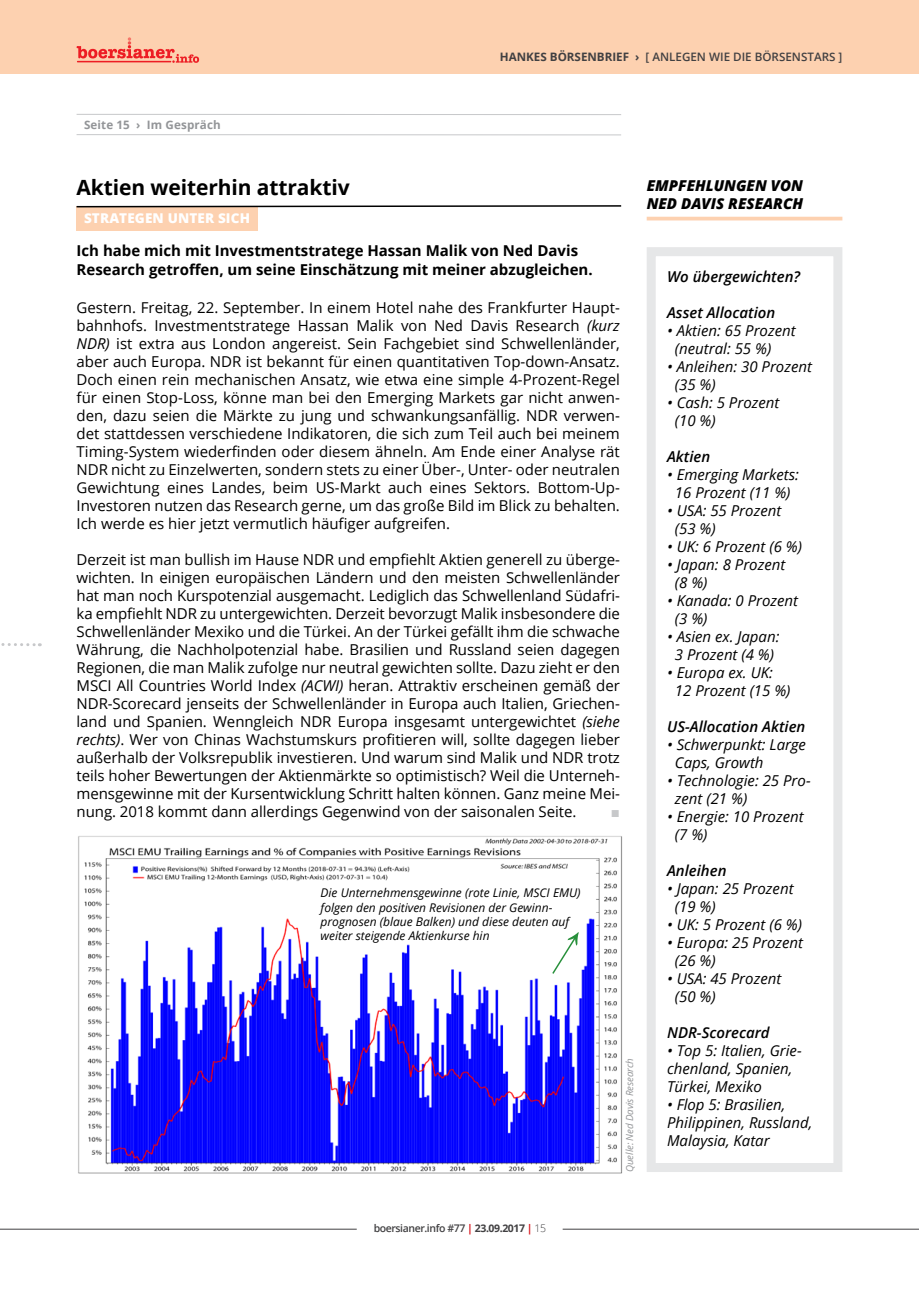
<style>
.page{position:relative;width:919px;height:1289px;background:#fff}
.page>*{position:absolute;margin:0;border:0;box-sizing:border-box;transform-origin:0 0}
.t1{font:700 21px "Open Sans";letter-spacing:-.005em;color:#000}
.t2{font:15px/18px "Open Sans";letter-spacing:-.005em;color:#000;text-align:justify}
.t3{font:italic 15px/18px "Open Sans";color:#000}
.t4{font:700 15px/19.5px "Open Sans";color:#000}
.t5{font:italic 600 15px "Open Sans";color:#000}
.t6{font:italic 800 15px/18px "Open Sans";color:#000}
.t7{font:15px "Arial";color:#c7c8ca}
.t8{font:800 13.5px "Open Sans";letter-spacing:.01em;color:#fff}
.t9{font:italic 12px/14.4px "Open Sans";color:#000}
.t10{font:600 11.7px "Open Sans";color:#414042}
.t11{font:700 11.7px "Open Sans";letter-spacing:.01em;color:#939598}
.t12{font:600 10.5px "Open Sans";letter-spacing:-.04em;color:#414042}
.t13{font:italic 9.75px "Open Sans";letter-spacing:-.01em;color:#939598}
.s1{font-weight:700}
.s2{font-style:italic}
.s3{font-weight:700;color:#d71920}
.s4{font-weight:300}
</style>
<div class="page">
<div style="left:0;top:0;width:918px;height:74px;background:#fdd1b0"></div>
<hr style="left:562px;top:1228px;width:356px;height:1px;background:#414042">
<svg style="left:1px;top:643px;width:39px;height:3px"></svg>
<hr style="left:0;top:1228px;width:357px;height:1px;background:#414042">
<svg style="left:77px;top:37px;width:122px;height:26px"></svg>
<hr style="left:77px;top:114px;width:544px;height:1px;background:#c7c8ca">
<hr style="left:77px;top:134px;width:544px;height:1px;background:#c7c8ca">
<div style="left:646px;top:247px;width:196px;height:924px;border:9px solid #e6e7e8"></div>
<div style="left:77px;top:206px;width:181px;height:25px;background:#fdd1b0"></div>
<svg style="left:76px;top:205px;width:546px;height:3px"></svg>
<hr style="left:646px;top:217px;width:196px;height:3px;background:#fdd1b0">
<img style="left:78px;top:836px;width:545px;height:338px">
<svg style="left:548px;top:929px;width:35px;height:47px"></svg>
<p class="t11" style="left:84px;top:116px;width:138px">Seite 15 › I m Gespräch</p>
<h1 class="t1" style="left:77px;top:173px;width:274px">Aktien weiterhin attraktiv</h1>
<p class="t8" style="left:84px;top:208px;width:167px">STRATEGEN UNTER SICH</p>
<p class="t10" style="left:499px;top:49px;width:344px"><span class="s1">Hankes Börsenbrief ›</span> [ ANLEGEN WIE DIE BÖRSENSTARS ]</p>
<p class="t6" style="left:646px;top:176px;width:158px">EMPFEHLUNGEN VON<br>NED DAVIS RESEARCH</p>
<p class="t4" style="left:77px;top:240px;width:517px">Ich habe mich mit I nvestmentstratege Hassan Malik von Ned Davis<br>Research getroffen, um seine Einschätzung mit meiner abzugleichen.</p>
<p class="t2" style="left:77px;top:298px;width:545px">Gestern. Freitag, 22. September. In einem Hotel nahe des Frankfurter Haupt&shy;bahnhofs. Investmentstratege Hassan Malik von Ned Davis Research <span class="s2">(kurz NDR)</span> ist extra aus London angereist. Sein Fachgebiet sind Schwellenländer, aber auch Europa. NDR ist bekannt für einen quantitativen Top-down-Ansatz.<br>Doch einen rein mechanischen Ansatz, wie etwa eine simple 4-Prozent-Regel für einen Stop-Loss, könne man bei den Emerging Markets gar nicht anwen&shy;den, dazu seien die Märkte zu jung und schwankungsanfällig. NDR verwen&shy;det stattdessen verschiedene Indikatoren, die sich zum Teil auch bei meinem Timing-System wiederfinden oder diesem ähneln. Am Ende einer Analyse rät NDR nicht zu Einzelwerten, sondern stets zu einer Über-, Unter- oder neutralen Gewichtung eines Landes, beim US-Markt auch eines Sektors. Bottom-Up-Investoren nutzen das Research gerne, um das große Bild im Blick zu behalten.<br>Ich werde es hier jetzt vermutlich häufiger aufgreifen.</p>
<p class="t2" style="left:77px;top:550px;width:545px">Derzeit ist man bullish im Hause NDR und empfiehlt Aktien generell zu überge&shy;wichten. In einigen europäischen Ländern und den meisten Schwellenländer hat man noch Kurspotenzial ausgemacht. Lediglich das Schwellenland Südafri&shy;ka empfiehlt NDR zu untergewichten. Derzeit bevorzugt Malik insbesondere die Schwellenländer Mexiko und die Türkei. An der Türkei gefällt ihm die schwache Währung, die Nachholpotenzial habe. Brasilien und Russland seien dagegen Regionen, die man Malik zufolge nur neutral gewichten sollte. Dazu zieht er den MSCI All Countries World Index <span class="s2">(ACWI)</span> heran. Attraktiv erscheinen gemäß der NDR-Scorecard jenseits der Schwellenländer in Europa auch Italien, Griechen&shy;land und Spanien. Wenngleich NDR Europa insgesamt untergewichtet <span class="s2">(siehe rechts)</span>. Wer von Chinas Wachstumskurs profitieren will, sollte dagegen lieber außerhalb der Volksrepublik investieren. Und warum sind Malik und NDR trotz teils hoher Bewertungen der Aktienmärkte so optimistisch? Weil die Unterneh&shy;mensgewinne mit der Kursentwicklung Schritt halten können. Ganz meine Mei&shy;nung. 2018 kommt dann allerdings Gegenwind von der saisonalen Seite.</p>
<p class="t7" style="left:610px;top:802px;width:11px">■</p>
<p class="t9" style="left:320px;top:885px;width:261px">Die Unternehmensgewinne (rote Linie, MSCI EMU) folgen den positiven Revisionen der Gewinn&shy;prognosen (blaue Balken) und diese deuten auf weiter steigende Aktienkurse hin</p>
<p class="t12" style="left:374px;top:1221px;width:174px">BOERSIANER.INFO #77 <span class="s3">|</span> <span class="s1">23.09.2017</span> <span class="s3">|</span> <span class="s4">15</span></p>
<p class="t13" style="left:623px;top:1171px;width:115px;rotate:-90deg">Quelle: Ned Davis Research</p>
<p class="t5" style="left:667px;top:266px;width:135px">Wo übergewichten?</p>
<p class="t5" style="left:667px;top:302px;width:110px">Asset Allocation</p>
<p class="t3" style="left:674px;top:321px;width:122px;text-indent:-8px">• Aktien: 65 Prozent (neutral: 55 %)</p>
<p class="t3" style="left:674px;top:357px;width:139px;text-indent:-8px">• Anleihen: 30 Prozent (35 %)</p>
<p class="t3" style="left:674px;top:393px;width:106px;text-indent:-8px">• Cash: 5 Prozent (10 %)</p>
<p class="t5" style="left:667px;top:446px;width:45px">Aktien</p>
<p class="t3" style="left:667px;top:465px;width:133px;text-align:center">• Emerging Markets:<br>16 Prozent (11 %)</p>
<p class="t3" style="left:674px;top:501px;width:108px;text-indent:-8px">• USA: 55 Prozent (53 %)</p>
<p class="t3" style="left:667px;top:537px;width:136px">• UK: 6 Prozent (6 %)</p>
<p class="t3" style="left:674px;top:555px;width:112px;text-indent:-8px">• Japan: 8 Prozent (8 %)</p>
<p class="t3" style="left:674px;top:591px;width:125px;text-indent:-8px">• Kanada: 0 Prozent (3 %)</p>
<p class="t3" style="left:667px;top:627px;width:114px;text-align:center">• Asien ex. Japan:<br>3 Prozent (4 %)</p>
<p class="t3" style="left:674px;top:663px;width:117px;text-indent:-8px">• Europa ex. UK:<br>12 Prozent (15 %)</p>
<p class="t5" style="left:667px;top:716px;width:140px">US-Allocation Aktien</p>
<p class="t3" style="left:674px;top:735px;width:133px;text-indent:-8px">• Schwerpunkt: Large<br>Caps, Growth</p>
<p class="t3" style="left:674px;top:771px;width:137px;text-indent:-8px">• Technologie: 25 Pro&shy;zent (21 %)</p>
<p class="t3" style="left:674px;top:807px;width:130px;text-indent:-8px">• Energie: 10 Prozent (7 %)</p>
<p class="t5" style="left:667px;top:860px;width:61px">Anleihen</p>
<p class="t3" style="left:674px;top:879px;width:120px;text-indent:-8px">• Japan: 25 Prozent (19 %)</p>
<p class="t3" style="left:667px;top:915px;width:136px">• UK: 5 Prozent (6 %)</p>
<p class="t3" style="left:674px;top:933px;width:130px;text-indent:-8px">• Europa: 25 Prozent (26 %)</p>
<p class="t3" style="left:674px;top:969px;width:108px;text-indent:-8px">• USA: 45 Prozent (50 %)</p>
<p class="t5" style="left:667px;top:1022px;width:104px">NDR-Scorecard</p>
<p class="t3" style="left:667px;top:1041px;width:136px">• Top 5: Italien, Grie&shy;chenland, Spanien,<br>Türkei, Mexiko</p>
<p class="t3" style="left:667px;top:1095px;width:147px">• Flop 5: Brasilien,<br>Philippinen, Russland,<br>Malaysia, Katar</p>
</div>
